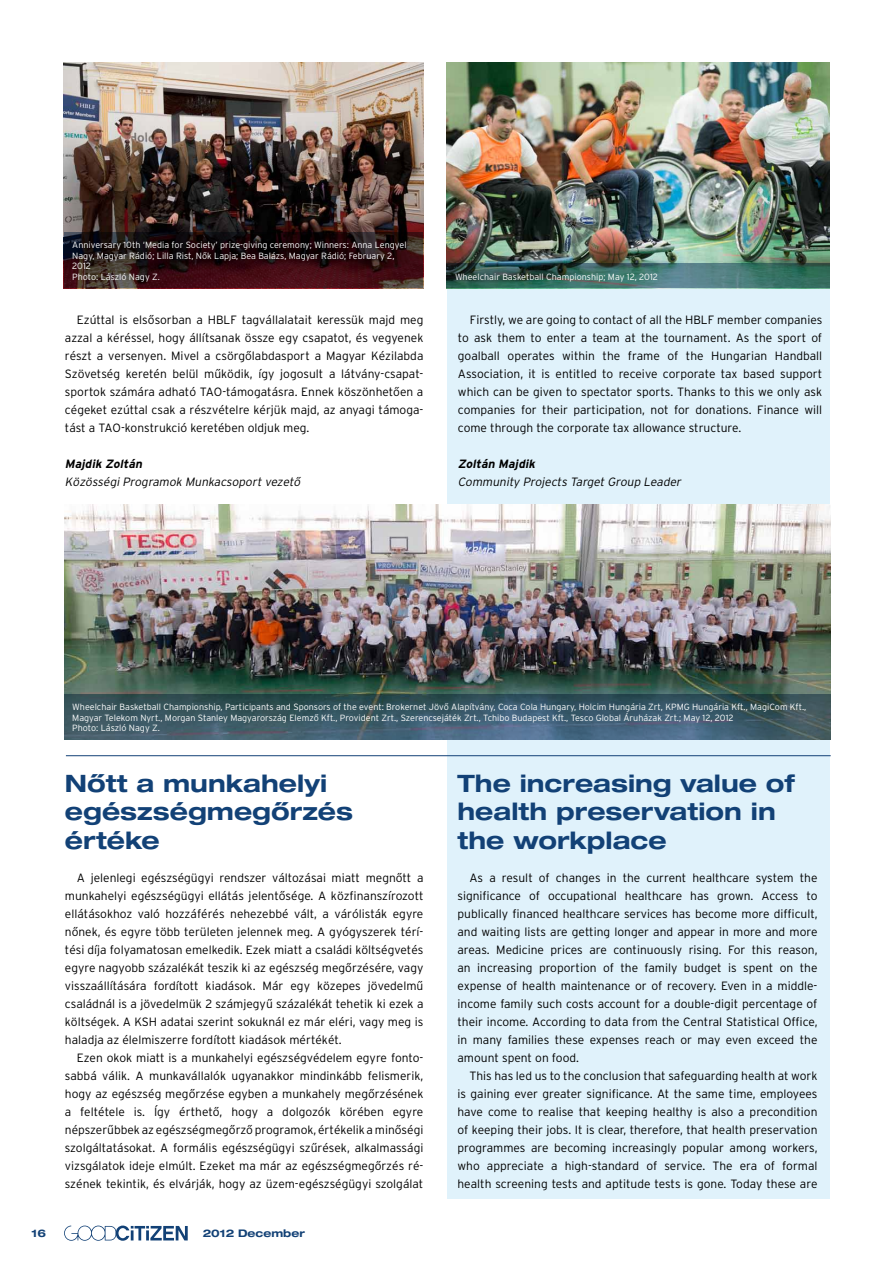
<style>
.page{position:relative;width:893px;height:1263px;background:#fff}
.page>*{position:absolute;margin:0;border:0;box-sizing:border-box;transform-origin:0 0}
.t1{font:24px/28.8px "Helvetica Ext H Bold";color:#124176}
.t2{font:300 12px/18px "Interstate H";color:#000;text-align:justify}
.t3{font:italic 300 12px "Interstate H";color:#000}
.t4{font:italic 700 12px "Interstate H";color:#000}
.t5{font:10.5px "Helvetica Ext H Bold";color:#124176}
.t6{font:300 9px/10.5px "Interstate H";color:#fff}
</style>
<div class="page">
<svg style="left:64px;top:1225px;width:124px;height:16px"></svg>
<div style="left:447px;top:64px;width:383px;height:1135px;background:#e0f2fb"></div>
<img style="left:64px;top:63px;width:359px;height:225px">
<img style="left:65px;top:504px;width:765px;height:190px">
<hr style="left:66px;top:755px;width:765px;height:1px;background:#124176">
<img style="left:446px;top:63px;width:384px;height:201px">
<svg style="left:64px;top:232px;width:358px;height:56px;background:#2c1014"></svg>
<svg style="left:64px;top:694px;width:767px;height:45px;background:#3c5967"></svg>
<svg style="left:446px;top:264px;width:384px;height:24px;background:#3b6963"></svg>
<p class="t6" style="left:72px;top:240px;width:336px">Anniversary 10th ‘Media for Society’ prize-giving ceremony; Winners: Anna Lengyel Nagy, Magyar Rádió; Lilla Rist, Nôk Lapja; Bea Balázs, Magyar Rádió; February 2, 2012<br>Photo: László Nagy Z.</p>
<p class="t2" style="left:65px;top:311px;width:360px;text-indent:12px">Ezúttal is elsôsorban a HBLF tagvállalatait keressük majd meg azzal a kéréssel, hogy állítsanak össze egy csapatot, és vegyenek részt a versenyen. Mivel a csörgôlabdasport a Magyar Kézilabda Szövetség keretén belül mûködik, így jogosult a látvány-csapat&shy;sportok számára adható TAO-támogatásra. Ennek köszönhetôen a cégeket ezúttal csak a részvételre kérjük majd, az anyagi támoga&shy;tást a TAO-konstrukció keretében oldjuk meg.</p>
<p class="t4" style="left:65px;top:457px;width:81px">Majdik Zoltán</p>
<p class="t3" style="left:65px;top:475px;width:239px">Közösségi Programok Munkacsoport vezetô</p>
<p class="t6" style="left:455px;top:271px;width:204px">Wheelchair Basketball Championship; May 12, 2012</p>
<p class="t2" style="left:458px;top:311px;width:366px;text-indent:12px">Firstly, we are going to contact of all the HBLF member companies to ask them to enter a team at the tournament. As the sport of goalball operates within the frame of the Hungarian Handball Association, it is entitled to receive corporate tax based support which can be given to spectator sports. Thanks to this we only ask companies for their participation, not for donations. Finance will come through the corporate tax allowance structure.</p>
<p class="t4" style="left:458px;top:457px;width:81px">Zoltán Majdik</p>
<p class="t3" style="left:458px;top:475px;width:227px">Community Projects Target Group Leader</p>
<p class="t6" style="left:72px;top:701px;width:735px">Wheelchair Basketball Championship, Participants and Sponsors of the event: Brokernet Jövô Alapítvány, Coca Cola Hungary, Holcim Hungária Zrt, KPMG Hungária Kft., MagiCom Kft.,<br>Magyar Telekom Nyrt., Morgan Stanley Magyarország Elemzô Kft., Provident Zrt., Szerencsejáték Zrt., Tchibo Budapest Kft., Tesco Global Áruházak Zrt.; May 12, 2012<br>Photo: László Nagy Z.</p>
<h1 class="t1" style="left:65px;top:768px;width:290px">Nôtt a munkahelyi egészségmegôrzés értéke</h1>
<p class="t2" style="left:65px;top:869px;width:360px;text-indent:12px">A jelenlegi egészségügyi rendszer változásai miatt megnôtt a munkahelyi egészségügyi ellátás jelentôsége. A közfinanszírozott ellátásokhoz való hozzáférés nehezebbé vált, a várólisták egyre nônek, és egyre több területen jelennek meg. A gyógyszerek térí&shy;tési díja folyamatosan emelkedik. Ezek miatt a családi költségvetés egyre nagyobb százalékát teszik ki az egészség megôrzésére, vagy visszaállítására fordított kiadások. Már egy közepes jövedelmû családnál is a jövedelmük 2 számjegyû százalékát tehetik ki ezek a költségek. A KSH adatai szerint sokuknál ez már eléri, vagy meg is haladja az élelmiszerre fordított kiadások mértékét.</p>
<p class="t2" style="left:65px;top:1049px;width:360px;text-indent:12px">Ezen okok miatt is a munkahelyi egészségvédelem egyre fonto&shy;sabbá válik. A munkavállalók ugyanakkor mindinkább felismerik, hogy az egészség megôrzése egyben a munkahely megôrzésének a feltétele is. Így érthetô, hogy a dolgozók körében egyre népszerûbbek az egészségmegôrzô programok, értékelik a minôségi szolgáltatásokat. A formális egészségügyi szûrések, alkalmassági vizsgálatok ideje elmúlt. Ezeket ma már az egészségmegôrzés ré&shy;szének tekintik, és elvárják, hogy az üzem-egészségügyi szolgálat</p>
<p class="t5" style="left:32px;top:1226px;width:16px">16</p>
<p class="t5" style="left:203px;top:1226px;width:104px">2012 December</p>
<h1 class="t1" style="left:457px;top:768px;width:339px">The increasing value of health preservation in the workplace</h1>
<p class="t2" style="left:457px;top:869px;width:362px;text-indent:12px">As a result of changes in the current healthcare system the significance of occupational healthcare has grown. Access to publically financed healthcare services has become more difficult, and waiting lists are getting longer and appear in more and more areas. Medicine prices are continuously rising. For this reason, an increasing proportion of the family budget is spent on the expense of health maintenance or of recovery. Even in a middle&shy;income family such costs account for a double-digit percentage of their income. According to data from the Central Statistical Office, in many families these expenses reach or may even exceed the amount spent on food.</p>
<p class="t2" style="left:457px;top:1067px;width:362px;text-indent:12px">This has led us to the conclusion that safeguarding health at work is gaining ever greater significance. At the same time, employees have come to realise that keeping healthy is also a precondition of keeping their jobs. It is clear, therefore, that health preservation programmes are becoming increasingly popular among workers, who appreciate a high-standard of service. The era of formal health screening tests and aptitude tests is gone. Today these are</p>
</div>
